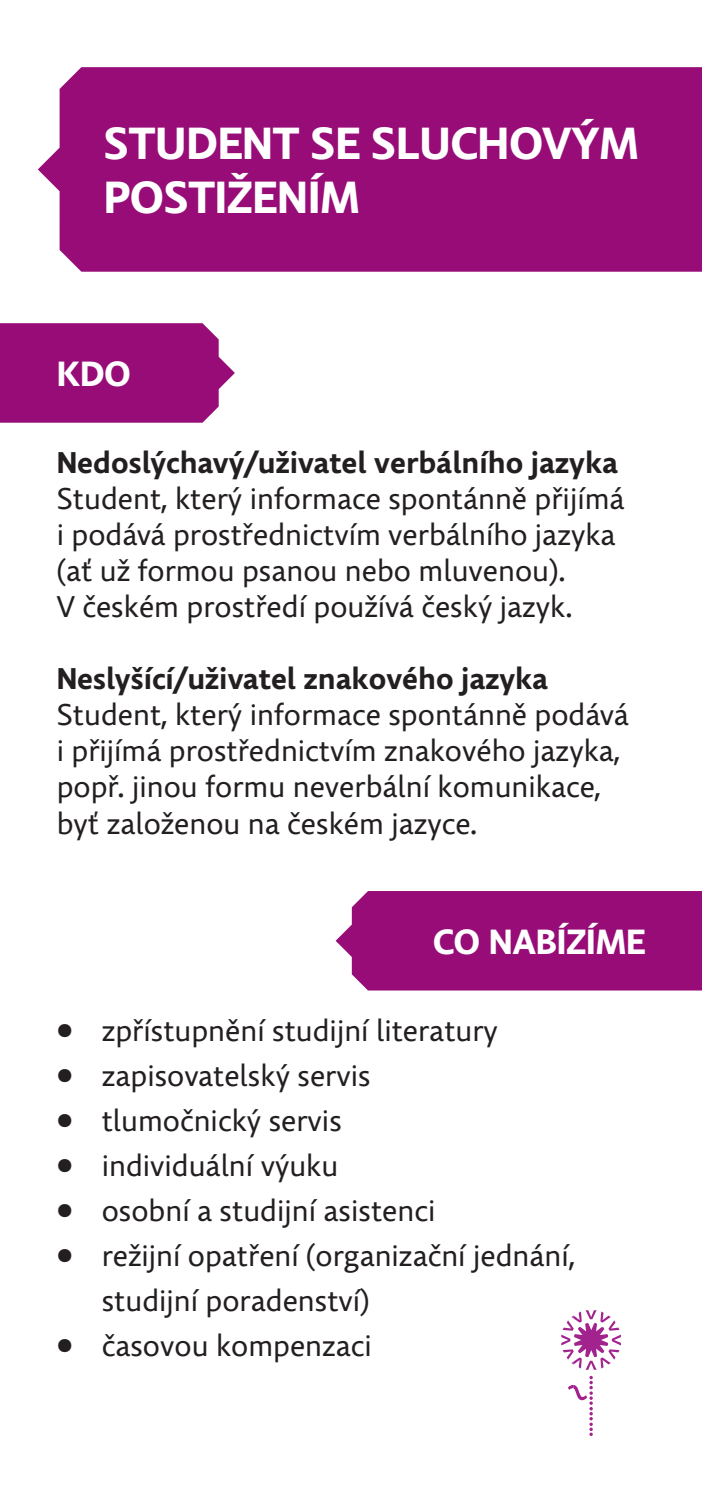
<style>
.page{position:relative;width:702px;height:1489px;background:#fff}
.page>*{position:absolute;margin:0;border:0;box-sizing:border-box;transform-origin:0 0}
.t1{font:700 45px/54px "Comenia Sans";color:#fff}
.t2{font:700 35px "Comenia Sans";color:#fff}
.t3{font:30px/36px "Comenia Sans";color:#231f20}
.t4{font:700 30px "Comenia Sans";color:#231f20}
</style>
<div class="page">
<svg style="left:0;top:323px;width:235px;height:99px;background:#9d1b7e"></svg>
<div style="left:335px;top:891px;width:367px;height:99px;background:#970c76"></div>
<div style="left:38px;top:67px;width:664px;height:205px;background:#970c76"></div>
<svg style="left:561px;top:1310px;width:60px;height:59px"></svg>
<svg style="left:568px;top:1375px;width:24px;height:60px"></svg>
<h1 class="t1" style="left:104px;top:117px;width:536px">STUDENT SE SLUCHOVÝM<br>POSTIŽENÍM</h1>
<p class="t2" style="left:57px;top:351px;width:75px">KDO</p>
<p class="t4" style="left:57px;top:444px;width:563px">Nedoslýchavý/uživatel verbálního jazyka</p>
<p class="t3" style="left:57px;top:481px;width:569px">Student, který informace spontánně přijímá i podává prostřednictvím verbálního jazyka (ať už formou psanou nebo mluvenou).<br>V českém prostředí používá český jazyk.</p>
<p class="t4" style="left:57px;top:660px;width:493px">Neslyšící/uživatel znakového jazyka</p>
<p class="t3" style="left:57px;top:697px;width:573px">Student, který informace spontánně podává i přijímá prostřednictvím znakového jazyka, popř. jinou formu neverbální komunikace, byť založenou na českém jazyce.</p>
<p class="t2" style="left:433px;top:919px;width:214px">CO NABÍZÍME</p>
<p class="t3" style="left:57px;top:1013px;width:442px">• ◙zpřístupnění studijní literatury</p>
<p class="t3" style="left:57px;top:1058px;width:315px">• zapisovatelský servis</p>
<p class="t3" style="left:57px;top:1103px;width:287px">• tlumočnický servis</p>
<p class="t3" style="left:57px;top:1148px;width:283px">• individuální výuku</p>
<p class="t3" style="left:57px;top:1193px;width:380px">• osobní a studijní asistenci</p>
<p class="t3" style="left:102px;top:1233px;width:475px;line-height:45px;text-indent:-45px">• režijní opatření (organizační jednání, studijní poradenství)</p>
<p class="t3" style="left:57px;top:1328px;width:317px">• časovou kompenzaci</p>
</div>
